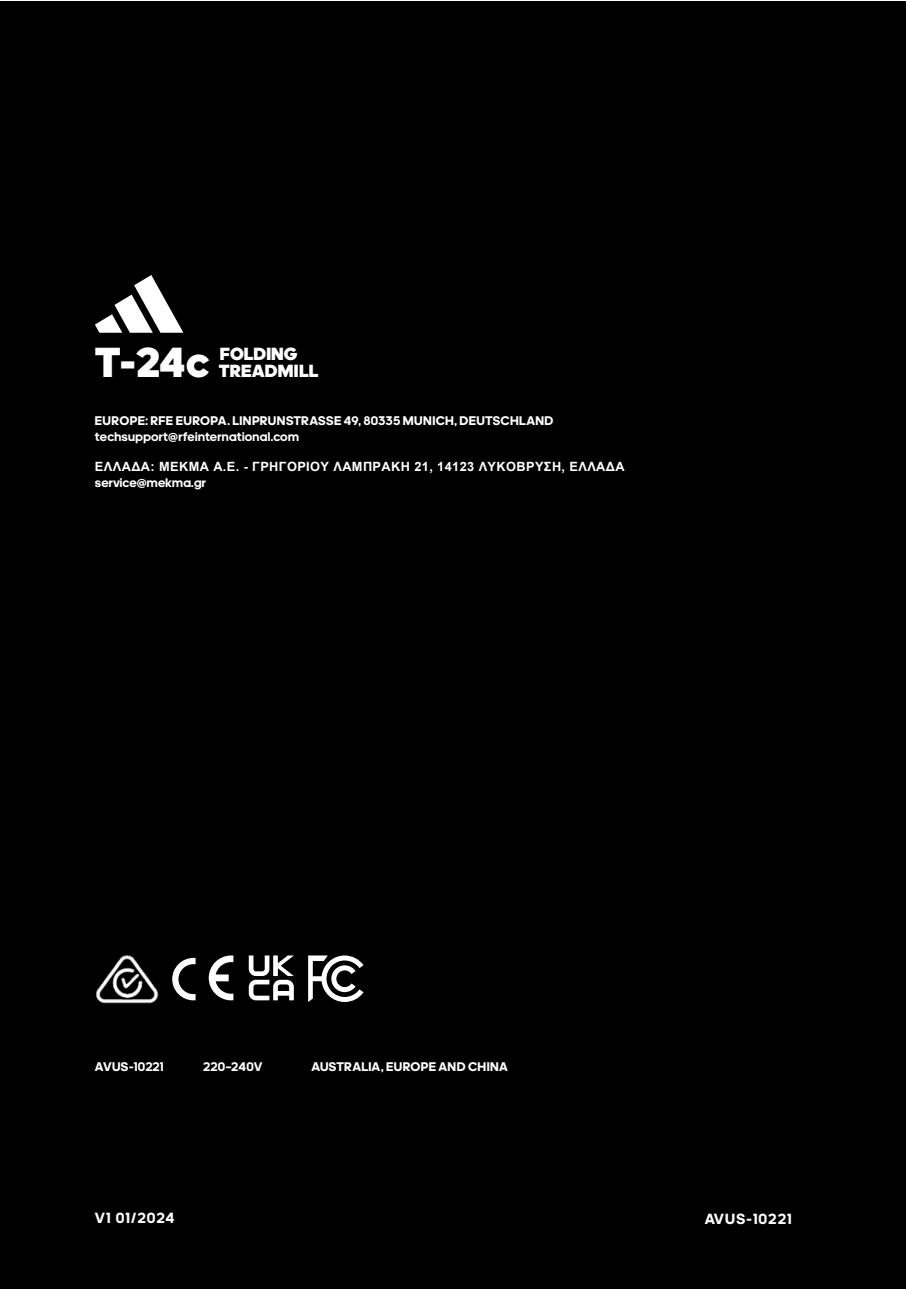
<style>
.page{position:relative;width:906px;height:1289px;background:#fff}
.page>*{position:absolute;margin:0;border:0;box-sizing:border-box;transform-origin:0 0}
.t1{font:900 42.6px "adineue PRO";color:#fff}
.t2{font:900 17.85px/17.9px "adineue PRO";color:#fff}
.t3{font:700 15px "adineue PRO";letter-spacing:.07em;color:#fff}
.t4{font:700 12.75px/15.3px "adineue PRO";letter-spacing:.02em;color:#fff}
.t5{font:700 12.75px "Arial";letter-spacing:.03em;color:#fff}
.t6{font:700 12.75px "adineue PRO";color:#fff}
</style>
<div class="page">
<div style="left:0;top:1px;width:906px;height:1287px;background:#000"></div>
<svg style="left:308px;top:955px;width:55px;height:47px"></svg>
<svg style="left:249px;top:955px;width:45px;height:45px"></svg>
<svg style="left:172px;top:957px;width:24px;height:43px"></svg>
<svg style="left:209px;top:955px;width:24px;height:45px"></svg>
<img style="left:96px;top:955px;width:62px;height:49px">
<svg style="left:95px;top:275px;width:88px;height:58px"></svg>
<h2 class="t2" style="left:219px;top:344px;width:101px">FOLDING<br>TREADMILL</h2>
<h1 class="t1" style="left:95px;top:337px;width:116px">T-24c</h1>
<p class="t4" style="left:95px;top:413px;width:460px">EUROPE: RFE EUROPA. LINPRUNSTRASSE 49, 80335 MUNICH, DEUTSCHLAND techsupport@rfeinternational.com</p>
<p class="t5" style="left:95px;top:458px;width:531px">ΕΛΛΑΔΑ: ΜΕΚΜΑ Α.Ε. - ΓΡΗΓΟΡΙΟΥ ΛΑΜΠΡΑΚΗ 21, 14123 ΛΥΚΟΒΡΥΣΗ, ΕΛΛΑΔΑ</p>
<p class="t6" style="left:95px;top:474px;width:113px">service@mekma.gr</p>
<p class="t4" style="left:95px;top:1059px;width:70px">AVUS-10221</p>
<p class="t4" style="left:203px;top:1059px;width:61px">220–240V</p>
<p class="t4" style="left:311px;top:1059px;width:198px">AUSTRALIA, EUROPE AND CHINA</p>
<p class="t3" style="left:95px;top:1209px;width:81px">V1 01/2024</p>
<p class="t3" style="left:705px;top:1210px;width:88px">AVUS-10221</p>
</div>
